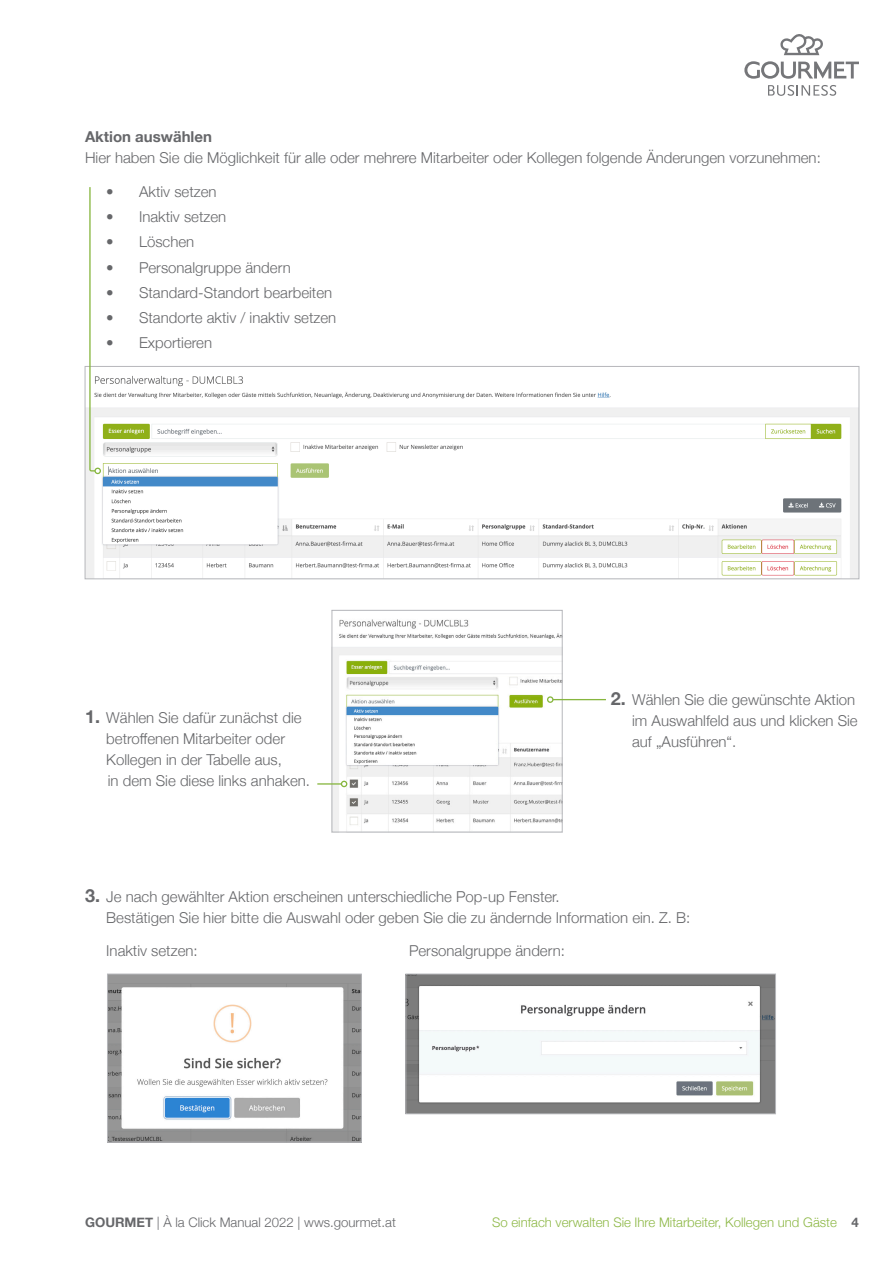
<style>
.page{position:relative;width:893px;height:1263px;background:#fff}
.page>*{position:absolute;margin:0;border:0;box-sizing:border-box;transform-origin:0 0}
.t1{font:300 15px/21px "Helvetica Neue";color:#66676a}
.t2{font:700 15px "Helvetica Neue";color:#66676a}
.t3{font:300 13.2px "Helvetica Neue";color:#8db846}
.t4{font:300 13.2px "Helvetica Neue";color:#66676a}
.s1{font-weight:700;font-size:18px}
.s2{font-weight:700}
.s3{font-weight:700;color:#66676a}
</style>
<div class="page">
<svg style="left:744px;top:61px;width:115px;height:18px"></svg>
<svg style="left:780px;top:34px;width:43px;height:21px"></svg>
<svg style="left:768px;top:85px;width:68px;height:11px"></svg>
<img style="left:87px;top:375px;width:770px;height:202px">
<div style="left:85px;top:366px;width:774px;height:213px;border:1px solid #b6b7bb"></div>
<img style="left:334px;top:619px;width:226px;height:211px">
<div style="left:332px;top:610px;width:230px;height:222px;border:1px solid #b6b7bb"></div>
<img style="left:109px;top:976px;width:251px;height:164px">
<div style="left:107px;top:974px;width:255px;height:168px;border:1px solid #b6b7bb"></div>
<img style="left:407px;top:976px;width:367px;height:136px">
<div style="left:405px;top:974px;width:371px;height:140px;border:1px solid #b6b7bb"></div>
<svg style="left:89px;top:187px;width:7px;height:285px"></svg>
<div style="left:94px;top:468px;width:7px;height:6px;border:1px solid #87b63f;border-radius:50%"></div>
<hr style="left:553px;top:699px;width:53px;height:1px;background:#87b63f">
<div style="left:547px;top:696px;width:6px;height:7px;border:1px solid #87b63f;border-radius:50%"></div>
<hr style="left:317px;top:783px;width:24px;height:2px;background:#87b63f">
<svg style="left:341px;top:781px;width:6px;height:6px"></svg>
<p class="t2" style="left:85px;top:125px;width:128px">Aktion auswählen</p>
<p class="t1" style="left:85px;top:146px;width:737px">Hier haben Sie die Möglichkeit für alle oder mehrere Mitarbeiter oder Kollegen folgende Änderungen vorzunehmen:</p>
<p class="t1" style="left:106px;top:180px;width:112px">• Aktiv setzen</p>
<p class="t1" style="left:106px;top:205px;width:121px">• Inaktiv setzen</p>
<p class="t1" style="left:106px;top:230px;width:90px">• Löschen</p>
<p class="t1" style="left:106px;top:256px;width:186px">• Personalgruppe ändern</p>
<p class="t1" style="left:106px;top:281px;width:227px">• Standard-Standort bearbeiten</p>
<p class="t1" style="left:106px;top:306px;width:231px">• Standorte aktiv / inaktiv setzen</p>
<p class="t1" style="left:106px;top:331px;width:107px">• Exportieren</p>
<p class="t1" style="left:106px;top:706px;width:205px;text-indent:-21px"><span class="s1">1.</span> Wählen Sie dafür zunächst die betroffenen Mitarbeiter oder<br>Kollegen in der Tabelle aus,<br>in dem Sie diese links anhaken.</p>
<p class="t1" style="left:632px;top:688px;width:227px;text-indent:-21px"><span class="s1">2.</span> Wählen Sie die gewünschte Aktion im Auswahlfeld aus und klicken Sie auf „Ausführen“.</p>
<p class="t1" style="left:106px;top:885px;width:586px;text-indent:-21px"><span class="s1">3.</span> Je nach gewählter Aktion erscheinen unterschiedliche Pop-up Fenster.<br>Bestätigen Sie hier bitte die Auswahl oder geben Sie die zu ändernde Information ein. Z. B:</p>
<p class="t1" style="left:106px;top:939px;width:93px">Inaktiv setzen:</p>
<p class="t1" style="left:409px;top:939px;width:157px">Personalgruppe ändern:</p>
<p class="t4" style="left:85px;top:1211px;width:312px"><span class="s2">GOURMET</span> | À la Click Manual 2022 | wws.gourmet.at</p>
<p class="t3" style="left:492px;top:1211px;width:368px">So einfach verwalten Sie Ihre Mitarbeiter, Kollegen und Gäste <span class="s3">4</span></p>
</div>
